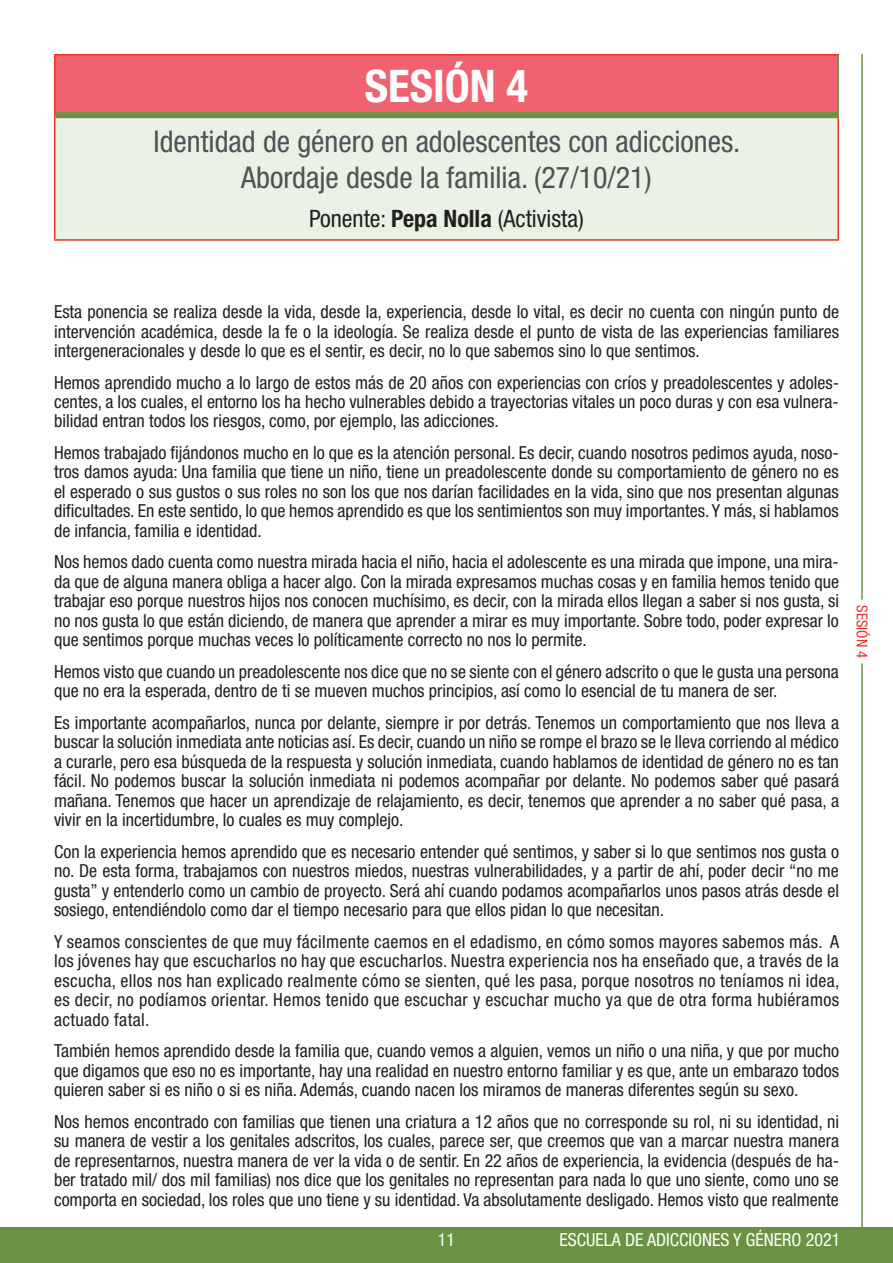
<style>
.page{position:relative;width:893px;height:1263px;background:#fff}
.page>*{position:absolute;margin:0;border:0;box-sizing:border-box;transform-origin:0 0}
.t1{font:700 condensed 45px "Helvetica Neue";color:#fff}
.t2{font:condensed 30px/36px "Helvetica Neue";color:#505354;text-align:center}
.t3{font:condensed 24px "Helvetica Neue";color:#231f20}
.t4{font:condensed 18px/19.5px "Helvetica Neue";color:#231f20;text-align:justify}
.t5{font:condensed 18px "Helvetica Neue";color:#fff}
.t6{font:condensed 15px "Helvetica Neue";color:#ea3229}
.s1{font-weight:700}
</style>
<div class="page">
<div style="left:0;top:1228px;width:893px;height:35px;background:#6b9243"></div>
<div style="left:55px;top:55px;width:783px;height:60px;background:#f06270"></div>
<div style="left:55px;top:115px;width:783px;height:125px;background:#eaf1e5"></div>
<hr style="left:54px;top:115px;width:2px;height:124px;background:#ea3229">
<hr style="left:837px;top:118px;width:2px;height:121px;background:#ea3229">
<hr style="left:54px;top:239px;width:785px;height:2px;background:#ea3229">
<hr style="left:54px;top:54px;width:785px;height:2px;background:#ea3229">
<hr style="left:54px;top:56px;width:2px;height:59px;background:#ea3229">
<hr style="left:837px;top:56px;width:2px;height:56px;background:#6b9243">
<div style="left:56px;top:112px;width:783px;height:6px;background:#6b9243"></div>
<hr style="left:861px;top:54px;width:2px;height:546px;background:#6b9243">
<hr style="left:861px;top:663px;width:2px;height:567px;background:#6b9243">
<h1 class="t1" style="left:365px;top:59px;width:165px">SESIÓN 4</h1>
<h2 class="t2" style="left:154px;top:123px;width:588px">Identidad de género en adolescentes con adicciones.<br>Abordaje desde la familia. (27/10/21)</h2>
<h3 class="t3" style="left:309px;top:205px;width:276px">Ponente: <span class="s1">Pepa Nolla</span> (Activista)</h3>
<p class="t4" style="left:54px;top:302px;width:787px">Esta ponencia se realiza desde la vida, desde la, experiencia, desde lo vital, es decir no cuenta con ningún punto de intervención académica, desde la fe o la ideología. Se realiza desde el punto de vista de las experiencias familiares intergeneracionales y desde lo que es el sentir, es decir, no lo que sabemos sino lo que sentimos.</p>
<p class="t4" style="left:54px;top:372px;width:786px">Hemos aprendido mucho a lo largo de estos más de 20 años con experiencias con críos y preadolescentes y adoles&shy;centes, a los cuales, el entorno los ha hecho vulnerables debido a trayectorias vitales un poco duras y con esa vulnera&shy;bilidad entran todos los riesgos, como, por ejemplo, las adicciones.</p>
<p class="t4" style="left:54px;top:443px;width:786px">Hemos trabajado fijándonos mucho en lo que es la atención personal. Es decir, cuando nosotros pedimos ayuda, noso&shy;tros damos ayuda: Una familia que tiene un niño, tiene un preadolescente donde su comportamiento de género no es el esperado o sus gustos o sus roles no son los que nos darían facilidades en la vida, sino que nos presentan algunas dificultades. En este sentido, lo que hemos aprendido es que los sentimientos son muy importantes. Y más, si hablamos de infancia, familia e identidad.</p>
<p class="t4" style="left:54px;top:552px;width:787px">Nos hemos dado cuenta como nuestra mirada hacia el niño, hacia el adolescente es una mirada que impone, una mira&shy;da que de alguna manera obliga a hacer algo. Con la mirada expresamos muchas cosas y en familia hemos tenido que trabajar eso porque nuestros hijos nos conocen muchísimo, es decir, con la mirada ellos llegan a saber si nos gusta, si no nos gusta lo que están diciendo, de manera que aprender a mirar es muy importante. Sobre todo, poder expresar lo que sentimos porque muchas veces lo políticamente correcto no nos lo permite.</p>
<p class="t4" style="left:54px;top:662px;width:786px">Hemos visto que cuando un preadolescente nos dice que no se siente con el género adscrito o que le gusta una persona que no era la esperada, dentro de ti se mueven muchos principios, así como lo esencial de tu manera de ser.</p>
<p class="t4" style="left:54px;top:713px;width:786px">Es importante acompañarlos, nunca por delante, siempre ir por detrás. Tenemos un comportamiento que nos lleva a buscar la solución inmediata ante noticias así. Es decir, cuando un niño se rompe el brazo se le lleva corriendo al médico a curarle, pero esa búsqueda de la respuesta y solución inmediata, cuando hablamos de identidad de género no es tan fácil. No podemos buscar la solución inmediata ni podemos acompañar por delante. No podemos saber qué pasará mañana. Tenemos que hacer un aprendizaje de relajamiento, es decir, tenemos que aprender a no saber qué pasa, a vivir en la incertidumbre, lo cuales es muy complejo.</p>
<p class="t4" style="left:54px;top:842px;width:787px">Con la experiencia hemos aprendido que es necesario entender qué sentimos, y saber si lo que sentimos nos gusta o no. De esta forma, trabajamos con nuestros miedos, nuestras vulnerabilidades, y a partir de ahí, poder decir “no me gusta” y entenderlo como un cambio de proyecto. Será ahí cuando podamos acompañarlos unos pasos atrás desde el sosiego, entendiéndolo como dar el tiempo necesario para que ellos pidan lo que necesitan.</p>
<p class="t4" style="left:54px;top:932px;width:787px">Y seamos conscientes de que muy fácilmente caemos en el edadismo, en cómo somos mayores sabemos más. A los jóvenes hay que escucharlos no hay que escucharlos. Nuestra experiencia nos ha enseñado que, a través de la escucha, ellos nos han explicado realmente cómo se sienten, qué les pasa, porque nosotros no teníamos ni idea, es decir, no podíamos orientar. Hemos tenido que escuchar y escuchar mucho ya que de otra forma hubiéramos actuado fatal.</p>
<p class="t4" style="left:54px;top:1041px;width:787px">También hemos aprendido desde la familia que, cuando vemos a alguien, vemos un niño o una niña, y que por mucho que digamos que eso no es importante, hay una realidad en nuestro entorno familiar y es que, ante un embarazo todos quieren saber si es niño o si es niña. Además, cuando nacen los miramos de maneras diferentes según su sexo.</p>
<p class="t4" style="left:54px;top:1112px;width:787px">Nos hemos encontrado con familias que tienen una criatura a 12 años que no corresponde su rol, ni su identidad, ni su manera de vestir a los genitales adscritos, los cuales, parece ser, que creemos que van a marcar nuestra manera de representarnos, nuestra manera de ver la vida o de sentir. En 22 años de experiencia, la evidencia (después de ha&shy;ber tratado mil/ dos mil familias) nos dice que los genitales no representan para nada lo que uno siente, como uno se comporta en sociedad, los roles que uno tiene y su identidad. Va absolutamente desligado. Hemos visto que realmente</p>
<p class="t5" style="left:438px;top:1230px;width:19px">11</p>
<p class="t5" style="left:560px;top:1230px;width:282px">ESCUELA DE ADICCIONES Y GÉNERO 2021</p>
<p class="t6" style="left:871px;top:605px;width:54px;rotate:90deg">SESIÓN 4</p>
</div>
